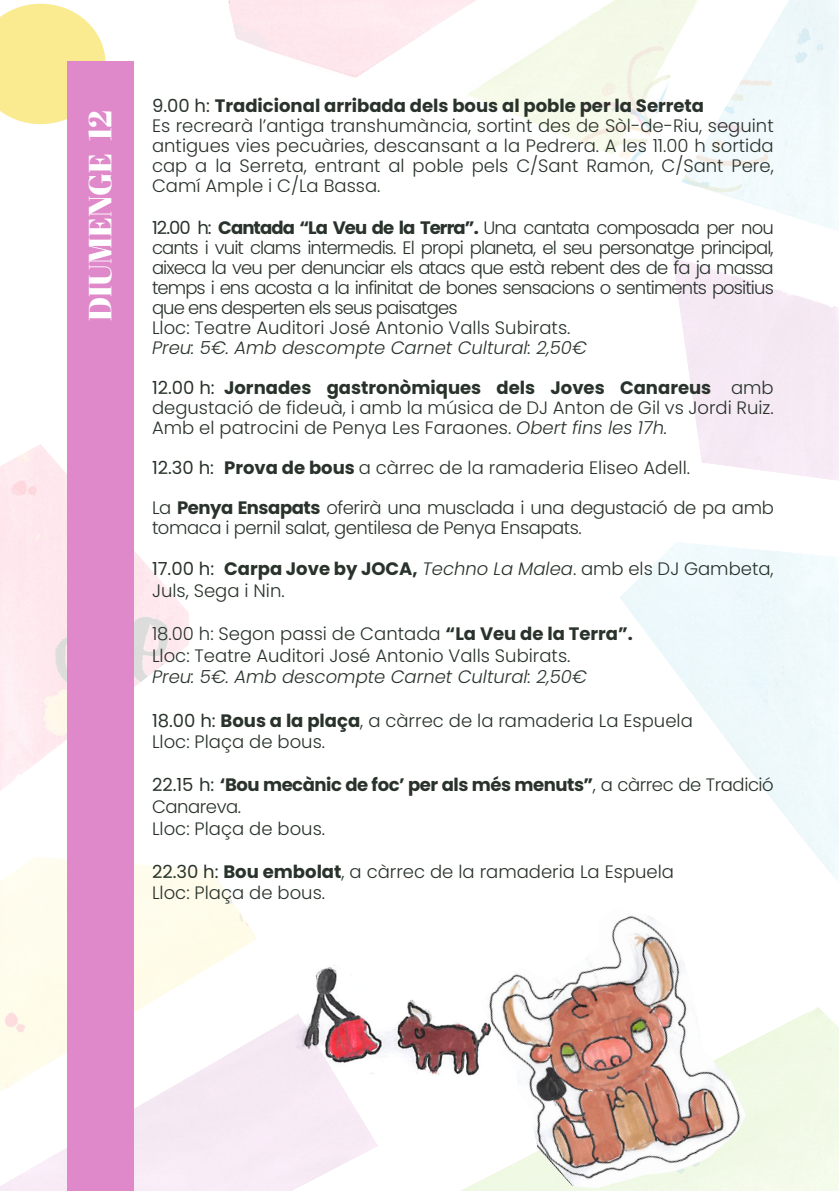
<style>
.page{position:relative;width:840px;height:1191px;background:#fff}
.page>*{position:absolute;margin:0;border:0;box-sizing:border-box;transform-origin:0 0}
.t1{font:32px "Abril Fatface";color:#fff}
.t2{font:300 18px/20px "Poppins";color:#29332b}
.t3{font:300 18px/20px "Poppins";letter-spacing:-.05em;color:#29332b}
.t4{font:300 18px/20px "Poppins";letter-spacing:-.025em;color:#29332b}
.t5{font:italic 300 18px "Poppins";color:#29332b}
.s1{font-weight:400}
.s2{font-weight:700}
.s3{font-style:italic}
</style>
<div class="page">
<svg style="left:0;top:4px;width:105px;height:120px;background:#faec9c"></svg>
<div style="left:67px;top:62px;width:66px;height:1129px;background:#df88ca"></div>
<img style="left:276px;top:964px;width:204px;height:127px">
<img style="left:480px;top:913px;width:265px;height:275px">
<h1 class="t1" style="left:82px;top:321px;width:213px;rotate:-90deg">DIUMENGE 12</h1>
<p class="t2" style="left:152px;top:96px;width:623px"><span class="s1">9.00 h:</span> <span class="s2">Tradicional arribada dels bous al poble per la Serreta<br></span>Es recrearà l’antiga transhumància, sortint des de Sòl-de-Riu, seguint antigues vies pecuàries, descansant a la Pedrera. A les 11.00 h sortida cap a la Serreta, entrant al poble pels C/Sant Ramon, C/Sant Pere, Camí Ample i C/La Bassa.</p>
<p class="t3" style="left:152px;top:217px;width:623px"><span class="s1">12.00 h:</span> <span class="s2">Cantada “La Veu de la Terra”.</span> Una cantata composada per nou cants i vuit clams intermedis. El propi planeta, el seu personatge principal, aixeca la veu per denunciar els atacs que està rebent des de fa ja massa temps i ens acosta a la infinitat de bones sensacions o sentiments positius que ens desperten els seus paisatges<br>Lloc: Teatre Auditori José Antonio Valls Subirats.</p>
<p class="t5" style="left:152px;top:340px;width:436px">Preu: 5€. Amb descompte Carnet Cultural: 2,50€</p>
<p class="t2" style="left:152px;top:377px;width:623px;text-align:justify"><span class="s1">12.00 h:</span> <span class="s2">Jornades gastronòmiques dels Joves Canareus</span> amb degustació de fideuà, i amb la música de DJ Anton de Gil vs Jordi Ruiz.<br>Amb el patrocini de Penya Les Faraones. <span class="s3">Obert fins les 17h.</span></p>
<p class="t2" style="left:152px;top:457px;width:539px"><span class="s1">12.30 h:</span> <span class="s2">Prova de bous</span> a càrrec de la ramaderia Eliseo Adell.</p>
<p class="t4" style="left:152px;top:497px;width:623px">La <span class="s2">Penya Ensapats</span> oferirà una musclada i una degustació de pa amb tomaca i pernil salat, gentilesa de Penya Ensapats.</p>
<p class="t2" style="left:152px;top:558px;width:623px;line-height:21.6px"><span class="s1">17.00 h:</span> <span class="s2">Carpa Jove by JOCA,</span> <span class="s3">Techno La Malea</span>. amb els DJ Gambeta,<br>Juls, Sega i Nin.</p>
<p class="t2" style="left:152px;top:623px;width:482px;line-height:21.6px">18.00 h: Segon passi de Cantada <span class="s2">“La Veu de la Terra”.<br></span>Lloc: Teatre Auditori José Antonio Valls Subirats.</p>
<p class="t5" style="left:152px;top:669px;width:436px">Preu: 5€. Amb descompte Carnet Cultural: 2,50€</p>
<p class="t2" style="left:152px;top:709px;width:542px;line-height:21.6px"><span class="s1">18.00 h:</span> <span class="s2">Bous a la plaça</span>, a càrrec de la ramaderia La Espuela<br>Lloc: Plaça de bous.</p>
<p class="t2" style="left:152px;top:774px;width:623px;line-height:21.6px"><span class="s1">22.15 h:</span> <span class="s2">‘Bou mecànic de foc’ per als més menuts”</span>, a càrrec de Tradició<br>Canareva.<br>Lloc: Plaça de bous.</p>
<p class="t2" style="left:152px;top:861px;width:523px;line-height:21.6px"><span class="s1">22.30 h:</span> <span class="s2">Bou embolat</span>, a càrrec de la ramaderia La Espuela<br>Lloc: Plaça de bous.</p>
</div>
